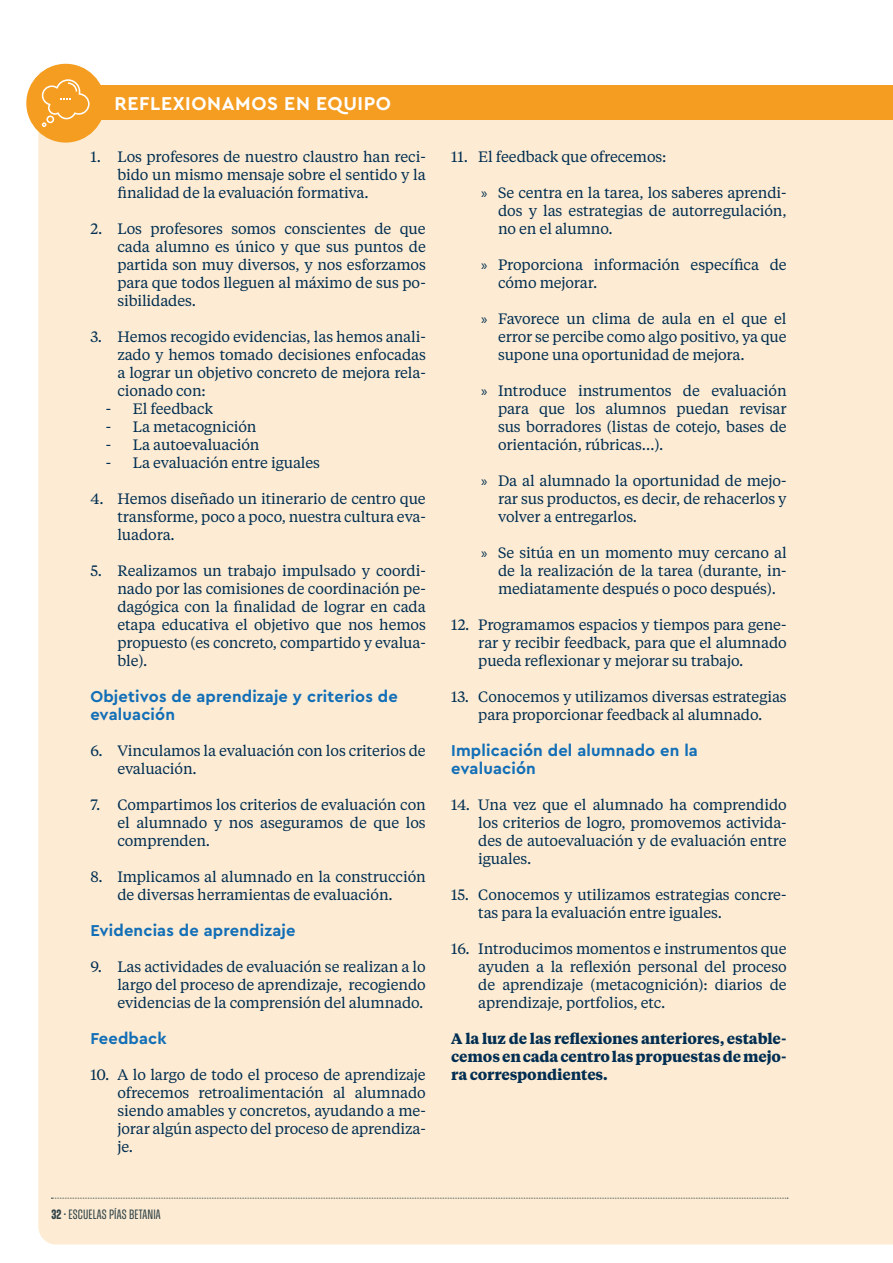
<style>
.page{position:relative;width:893px;height:1263px;background:#fff}
.page>*{position:absolute;margin:0;border:0;box-sizing:border-box;transform-origin:0 0}
.t1{font:700 19.5px "Cera PRO";letter-spacing:.03em;color:#fff}
.t2{font:700 16.5px/18px "Cera PRO";letter-spacing:.01em;color:#126fb7}
.t3{font:15px/18px "Tiempos Text";letter-spacing:-.01em;color:#002e52;text-align:justify}
.t4{font:700 15px/18px "Tiempos Text";letter-spacing:-.01em;color:#002e52;text-align:justify}
.t5{font:13.5px "Zuume Cut";letter-spacing:.01em;color:#002e52}
.s1{font-weight:700}
.s2{font-family:"Myriad Pro"}
</style>
<div class="page">
<div style="left:38px;top:119px;width:855px;height:1125px;background:#fdebd3"></div>
<div style="left:94px;top:85px;width:799px;height:34px;background:#f59d21"></div>
<div style="left:26px;top:64px;width:79px;height:79px;background:#f59d21;border-radius:50%"></div>
<svg style="left:42px;top:79px;width:48px;height:48px"></svg>
<h1 class="t1" style="left:114px;top:90px;width:278px">REFLEXIONAMOS EN EQUIPO</h1>
<p class="t3" style="left:117px;top:147px;width:310px;text-indent:-27px">1. Los profesores de nuestro claustro han reci&shy;bido un mismo mensaje sobre el sentido y la finalidad de la evaluación formativa.</p>
<p class="t3" style="left:117px;top:219px;width:310px;text-indent:-27px">2. Los profesores somos conscientes de que cada alumno es único y que sus puntos de partida son muy diversos, y nos esforzamos para que todos lleguen al máximo de sus po&shy;sibilidades.</p>
<p class="t3" style="left:117px;top:327px;width:310px;text-indent:-27px">3. Hemos recogido evidencias, las hemos anali&shy;zado y hemos tomado decisiones enfocadas a lograr un objetivo concreto de mejora rela&shy;cionado con:</p>
<p class="t3" style="left:106px;top:399px;width:109px">- El feedback</p>
<p class="t3" style="left:106px;top:417px;width:152px">- La metacognición</p>
<p class="t3" style="left:106px;top:435px;width:155px">- La autoevaluación</p>
<p class="t3" style="left:106px;top:453px;width:216px">- La evaluación entre iguales</p>
<p class="t3" style="left:117px;top:489px;width:310px;text-indent:-27px">4. Hemos diseñado un itinerario de centro que transforme, poco a poco, nuestra cultura eva&shy;luadora.</p>
<p class="t3" style="left:117px;top:561px;width:310px;text-indent:-27px">5. Realizamos un trabajo impulsado y coordi&shy;nado por las comisiones de coordinación pe&shy;dagógica con la finalidad de lograr en cada etapa educativa el objetivo que nos hemos propuesto (es concreto, compartido y evalua&shy;ble).</p>
<p class="t2" style="left:90px;top:687px;width:309px">Objetivos de aprendizaje y criterios de evaluación</p>
<p class="t3" style="left:117px;top:741px;width:310px;text-indent:-27px">6. Vinculamos la evaluación con los criterios de evaluación.</p>
<p class="t3" style="left:117px;top:795px;width:310px;text-indent:-27px">7. Compartimos los criterios de evaluación con el alumnado y nos aseguramos de que los comprenden.</p>
<p class="t3" style="left:90px;top:867px;width:337px;text-align:center">8. Implicamos al alumnado en la construcción de diversas herramientas de evaluación.</p>
<p class="t2" style="left:90px;top:921px;width:207px">Evidencias de aprendizaje</p>
<p class="t3" style="left:117px;top:957px;width:310px;text-indent:-27px">9. Las actividades de evaluación se realizan a lo largo del proceso de aprendizaje, recogiendo evidencias de la comprensión del alumnado.</p>
<p class="t2" style="left:90px;top:1029px;width:78px">Feedback</p>
<p class="t3" style="left:117px;top:1065px;width:310px;text-indent:-27px">10. A lo largo de todo el proceso de aprendizaje ofrecemos retroalimentación al alumnado siendo amables y concretos, ayudando a me&shy;jorar algún aspecto del proceso de aprendiza&shy;je.</p>
<p class="t5" style="left:51px;top:1207px;width:111px"><span class="s1">32</span> • ESCUELAS PÍAS BETANIA</p>
<p class="t3" style="left:451px;top:147px;width:217px">11. El feedback que ofrecemos:</p>
<p class="t3" style="left:498px;top:183px;width:290px;text-indent:-17px"><span class="s2">»</span> Se centra en la tarea, los saberes aprendi&shy;dos y las estrategias de autorregulación, no en el alumno.</p>
<p class="t3" style="left:498px;top:255px;width:290px;text-indent:-17px"><span class="s2">»</span> Proporciona información específica de cómo mejorar.</p>
<p class="t3" style="left:498px;top:309px;width:290px;text-indent:-17px"><span class="s2">»</span> Favorece un clima de aula en el que el error se percibe como algo positivo, ya que supone una oportunidad de mejora.</p>
<p class="t3" style="left:498px;top:381px;width:290px;text-indent:-17px"><span class="s2">»</span> Introduce instrumentos de evaluación para que los alumnos puedan revisar sus borradores (listas de cotejo, bases de orientación, rúbricas…).</p>
<p class="t3" style="left:498px;top:471px;width:290px;text-indent:-17px"><span class="s2">»</span> Da al alumnado la oportunidad de mejo&shy;rar sus productos, es decir, de rehacerlos y volver a entregarlos.</p>
<p class="t3" style="left:498px;top:543px;width:290px;text-indent:-17px"><span class="s2">»</span> Se sitúa en un momento muy cercano al de la realización de la tarea (durante, in&shy;mediatamente después o poco después).</p>
<p class="t3" style="left:478px;top:615px;width:310px;text-indent:-27px">12. Programamos espacios y tiempos para gene&shy;rar y recibir feedback, para que el alumnado pueda reflexionar y mejorar su trabajo.</p>
<p class="t3" style="left:451px;top:687px;width:337px;text-align:center">13. Conocemos y utilizamos diversas estrategias para proporcionar feedback al alumnado.</p>
<p class="t2" style="left:451px;top:741px;width:248px">Implicación del alumnado en la evaluación</p>
<p class="t3" style="left:478px;top:795px;width:310px;text-indent:-27px">14. Una vez que el alumnado ha comprendido los criterios de logro, promovemos activida&shy;des de autoevaluación y de evaluación entre iguales.</p>
<p class="t3" style="left:478px;top:885px;width:310px;text-indent:-27px">15. Conocemos y utilizamos estrategias concre&shy;tas para la evaluación entre iguales.</p>
<p class="t3" style="left:478px;top:939px;width:310px;text-indent:-27px">16. Introducimos momentos e instrumentos que ayuden a la reflexión personal del proceso de aprendizaje (metacognición): diarios de aprendizaje, portfolios, etc.</p>
<p class="t4" style="left:451px;top:1029px;width:337px">A la luz de las reflexiones anteriores, estable&shy;cemos en cada centro las propuestas de mejo&shy;ra correspondientes.</p>
</div>
